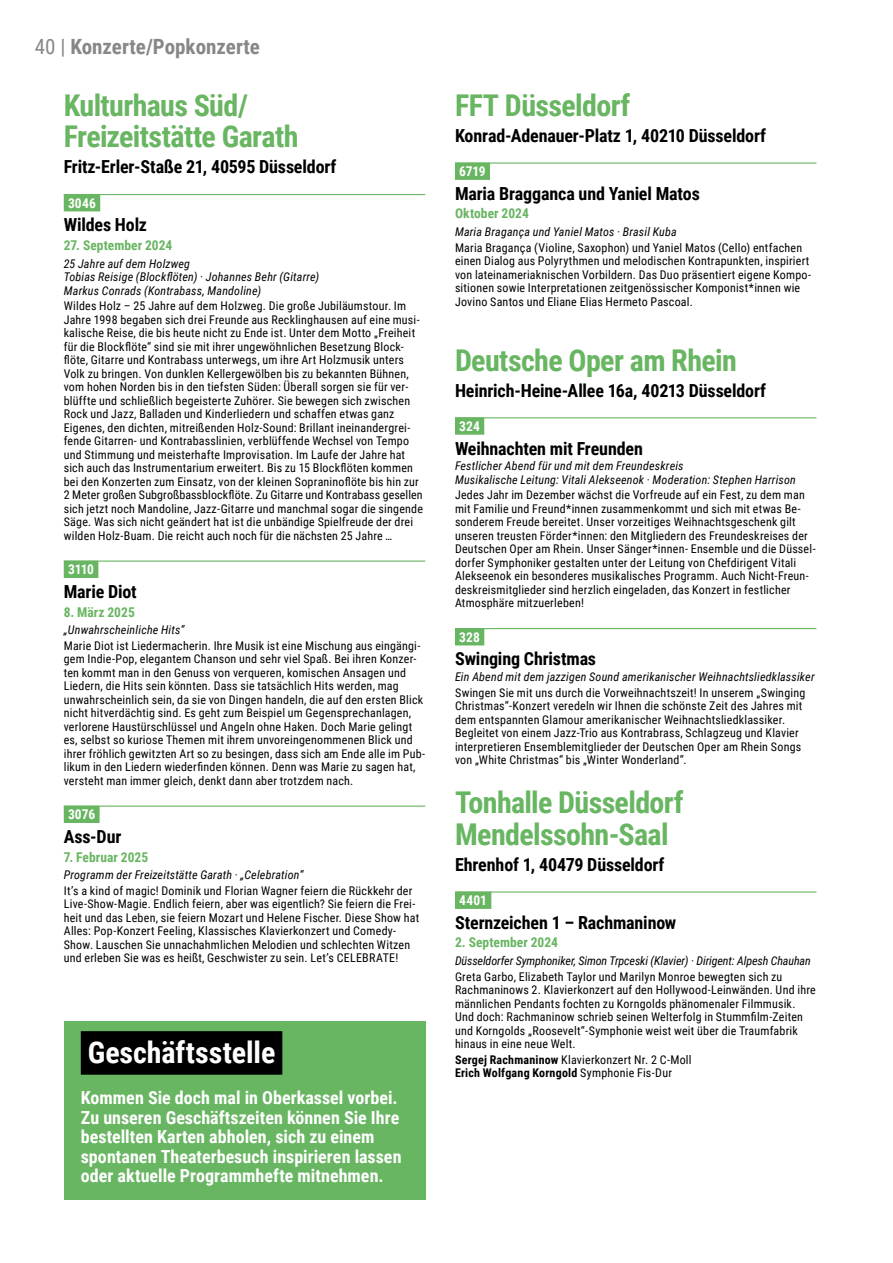
<style>
.page{position:relative;width:893px;height:1263px;background:#fff}
.page>*{position:absolute;margin:0;border:0;box-sizing:border-box;transform-origin:0 0}
.t1{font:700 30px/31.5px "Roboto Condensed";letter-spacing:-.02em;color:#68b562}
.t2{font:700 30px "Roboto Condensed";color:#fff}
.t3{font:700 21px "Roboto Condensed";color:#878787}
.t4{font:700 18px "Roboto Condensed";letter-spacing:-.01em;color:#000}
.t5{font:700 18px/19.5px "Roboto Condensed";color:#fff}
.t6{font:700 13.5px "Roboto Condensed";letter-spacing:.005em;color:#68b562}
.t7{font:700 13.5px "Roboto Condensed";letter-spacing:.005em;color:#fff}
.t8{font:12px/13.5px "Roboto Condensed";letter-spacing:.015em;color:#000}
.t9{font:italic 12px/13.5px "Roboto Condensed";letter-spacing:.015em;color:#000}
.t10{font:italic 12px "Roboto Condensed";letter-spacing:-.01em;color:#000}
.s1{font-weight:400}
.s2{font-weight:700}
</style>
<div class="page">
<div style="left:64px;top:194px;width:36px;height:17px;background:#68b562"></div>
<hr style="left:64px;top:194px;width:361px;height:1px;background:#68b562">
<div style="left:64px;top:561px;width:34px;height:17px;background:#68b562"></div>
<hr style="left:64px;top:560px;width:361px;height:2px;background:#68b562">
<div style="left:64px;top:806px;width:36px;height:17px;background:#68b562"></div>
<hr style="left:64px;top:805px;width:361px;height:2px;background:#68b562">
<div style="left:455px;top:163px;width:35px;height:17px;background:#68b562"></div>
<hr style="left:455px;top:162px;width:361px;height:2px;background:#68b562">
<div style="left:455px;top:417px;width:29px;height:18px;background:#68b562"></div>
<hr style="left:455px;top:417px;width:361px;height:1px;background:#68b562">
<div style="left:455px;top:628px;width:29px;height:17px;background:#68b562"></div>
<hr style="left:455px;top:628px;width:361px;height:1px;background:#68b562">
<div style="left:455px;top:892px;width:36px;height:17px;background:#68b562"></div>
<hr style="left:455px;top:891px;width:361px;height:1px;background:#68b562">
<div style="left:64px;top:1021px;width:361px;height:178px;background:#68b562"></div>
<div style="left:81px;top:1031px;width:201px;height:44px;background:#000"></div>
<h2 class="t3" style="left:35px;top:32px;width:227px"><span class="s1">40 |</span> Konzerte/Popkonzerte</h2>
<h1 class="t1" style="left:64px;top:88px;width:236px">Kulturhaus Süd/<br>Freizeitstätte Garath</h1>
<h3 class="t4" style="left:64px;top:154px;width:274px">Fritz-Erler-Staße 21, 40595 Düsseldorf</h3>
<p class="t7" style="left:68px;top:193px;width:29px">3046</p>
<h3 class="t4" style="left:64px;top:212px;width:85px">Wildes Holz</h3>
<p class="t6" style="left:64px;top:236px;width:110px">27. September 2024</p>
<p class="t9" style="left:64px;top:256px;width:257px">25 Jahre auf dem Holzweg<br>Tobias Reisige (Blockflöten) · Johannes Behr (Gitarre)<br>Markus Conrads (Kontrabass, Mandoline)</p>
<p class="t8" style="left:64px;top:299px;width:361px">Wildes Holz – 25 Jahre auf dem Holzweg. Die große Jubiläumstour. Im Jahre 1998 begaben sich drei Freunde aus Recklinghausen auf eine musi&shy;kalische Reise, die bis heute nicht zu Ende ist. Unter dem Motto „Freiheit für die Blockflöte“ sind sie mit ihrer ungewöhnlichen Besetzung Block&shy;flöte, Gitarre und Kontrabass unterwegs, um ihre Art Holzmusik unters Volk zu bringen. Von dunklen Kellergewölben bis zu bekannten Bühnen, vom hohen Norden bis in den tiefsten Süden: Überall sorgen sie für ver&shy;blüffte und schließlich begeisterte Zuhörer. Sie bewegen sich zwischen Rock und Jazz, Balladen und Kinderliedern und schaffen etwas ganz Eigenes, den dichten, mitreißenden Holz-Sound: Brillant ineinandergrei&shy;fende Gitarren- und Kontrabasslinien, verblüffende Wechsel von Tempo und Stimmung und meisterhafte Improvisation. Im Laufe der Jahre hat sich auch das Instrumentarium erweitert. Bis zu 15 Blockflöten kommen bei den Konzerten zum Einsatz, von der kleinen Sopraninoflöte bis hin zur 2 Meter großen Subgroßbassblockflöte. Zu Gitarre und Kontrabass gesellen sich jetzt noch Mandoline, Jazz-Gitarre und manchmal sogar die singende Säge. Was sich nicht geändert hat ist die unbändige Spielfreude der drei wilden Holz-Buam. Die reicht auch noch für die nächsten 25 Jahre …</p>
<p class="t7" style="left:68px;top:560px;width:28px">3110</p>
<h3 class="t4" style="left:64px;top:579px;width:74px">Marie Diot</h3>
<p class="t6" style="left:64px;top:602px;width:73px">8. März 2025</p>
<p class="t9" style="left:64px;top:623px;width:122px">„Unwahrscheinliche Hits“</p>
<p class="t8" style="left:64px;top:638px;width:363px">Marie Diot ist Liedermacherin. Ihre Musik ist eine Mischung aus eingängi&shy;gem Indie-Pop, elegantem Chanson und sehr viel Spaß. Bei ihren Konzer&shy;ten kommt man in den Genuss von verqueren, komischen Ansagen und Liedern, die Hits sein könnten. Dass sie tatsächlich Hits werden, mag unwahrscheinlich sein, da sie von Dingen handeln, die auf den ersten Blick nicht hitverdächtig sind. Es geht zum Beispiel um Gegensprechanlagen, verlorene Haustürschlüssel und Angeln ohne Haken. Doch Marie gelingt es, selbst so kuriose Themen mit ihrem unvoreingenommenen Blick und ihrer fröhlich gewitzten Art so zu besingen, dass sich am Ende alle im Pub&shy;likum in den Liedern wiederfinden können. Denn was Marie zu sagen hat, versteht man immer gleich, denkt dann aber trotzdem nach.</p>
<p class="t7" style="left:68px;top:805px;width:29px">3076</p>
<h3 class="t4" style="left:64px;top:824px;width:59px">Ass-Dur</h3>
<p class="t6" style="left:64px;top:847px;width:86px">7. Februar 2025</p>
<p class="t9" style="left:64px;top:868px;width:241px">Programm der Freizeitstätte Garath · „Celebration“</p>
<p class="t8" style="left:64px;top:883px;width:357px">It’s a kind of magic! Dominik und Florian Wagner feiern die Rückkehr der Live-Show-Magie. Endlich feiern, aber was eigentlich? Sie feiern die Frei&shy;heit und das Leben, sie feiern Mozart und Helene Fischer. Diese Show hat Alles: Pop-Konzert Feeling, Klassisches Klavierkonzert und Comedy-Show. Lauschen Sie unnachahmlichen Melodien und schlechten Witzen und erleben Sie was es heißt, Geschwister zu sein. Let’s CELEBRATE!</p>
<h1 class="t2" style="left:88px;top:1032px;width:189px">Geschäftsstelle</h1>
<h3 class="t5" style="left:81px;top:1087px;width:322px">Kommen Sie doch mal in Oberkassel vorbei.<br>Zu unseren Geschäftszeiten können Sie Ihre bestellten Karten abholen, sich zu einem spontanen Theaterbesuch inspirieren lassen oder aktuelle Programmhefte mitnehmen.</h3>
<h1 class="t1" style="left:455px;top:88px;width:177px">FFT Düsseldorf</h1>
<h3 class="t4" style="left:455px;top:123px;width:312px">Konrad-Adenauer-Platz 1, 40210 Düsseldorf</h3>
<p class="t7" style="left:459px;top:162px;width:28px">6719</p>
<h3 class="t4" style="left:455px;top:181px;width:246px">Maria Bragganca und Yaniel Matos</h3>
<p class="t6" style="left:455px;top:204px;width:75px">Oktober 2024</p>
<p class="t9" style="left:455px;top:225px;width:223px">Maria Bragança und Yaniel Matos · Brasil Kuba</p>
<p class="t8" style="left:455px;top:240px;width:358px">Maria Bragança (Violine, Saxophon) und Yaniel Matos (Cello) entfachen einen Dialog aus Polyrythmen und melodischen Kontrapunkten, inspiriert von lateinameriaknischen Vorbildern. Das Duo präsentiert eigene Kompo&shy;sitionen sowie Interpretationen zeitgenössischer Komponist*innen wie Jovino Santos und Eliane Elias Hermeto Pascoal.</p>
<h1 class="t1" style="left:455px;top:343px;width:283px">Deutsche Oper am Rhein</h1>
<h3 class="t4" style="left:455px;top:378px;width:313px">Heinrich-Heine-Allee 16a, 40213 Düsseldorf</h3>
<p class="t7" style="left:459px;top:417px;width:22px">324</p>
<h3 class="t4" style="left:455px;top:436px;width:189px">Weihnachten mit Freunden</h3>
<p class="t9" style="left:455px;top:459px;width:342px">Festlicher Abend für und mit dem Freundeskreis<br>Musikalische Leitung: Vitali Alekseenok · Moderation: Stephen Harrison</p>
<p class="t8" style="left:455px;top:488px;width:362px">Jedes Jahr im Dezember wächst die Vorfreude auf ein Fest, zu dem man mit Familie und Freund*innen zusammenkommt und sich mit etwas Be&shy;sonderem Freude bereitet. Unser vorzeitiges Weihnachtsgeschenk gilt unseren treusten Förder*innen: den Mitgliedern des Freundeskreises der Deutschen Oper am Rhein. Unser Sänger*innen- Ensemble und die Düssel&shy;dorfer Symphoniker gestalten unter der Leitung von Chefdirigent Vitali Alekseenok ein besonderes musikalisches Programm. Auch Nicht-Freun&shy;deskreismitglieder sind herzlich eingeladen, das Konzert in festlicher Atmosphäre mitzuerleben!</p>
<p class="t7" style="left:459px;top:627px;width:22px">328</p>
<h3 class="t4" style="left:455px;top:646px;width:143px">Swinging Christmas</h3>
<p class="t9" style="left:455px;top:670px;width:361px">Ein Abend mit dem jazzigen Sound amerikanischer Weihnachtsliedklassiker</p>
<p class="t8" style="left:455px;top:685px;width:352px">Swingen Sie mit uns durch die Vorweihnachtszeit! In unserem „Swinging Christmas“-Konzert veredeln wir Ihnen die schönste Zeit des Jahres mit dem entspannten Glamour amerikanischer Weihnachtsliedklassiker.<br>Begleitet von einem Jazz-Trio aus Kontrabrass, Schlagzeug und Klavier interpretieren Ensemblemitglieder der Deutschen Oper am Rhein Songs von „White Christmas“ bis „Winter Wonderland“.</p>
<h1 class="t1" style="left:455px;top:786px;width:230px">Tonhalle Düsseldorf<br>Mendelssohn-Saal</h1>
<h3 class="t4" style="left:455px;top:852px;width:211px">Ehrenhof 1, 40479 Düsseldorf</h3>
<p class="t7" style="left:459px;top:891px;width:29px">4401</p>
<h3 class="t4" style="left:455px;top:910px;width:223px">Sternzeichen 1 – Rachmaninow</h3>
<p class="t6" style="left:455px;top:933px;width:105px">2. September 2024</p>
<p class="t10" style="left:455px;top:952px;width:357px">Düsseldorfer Symphoniker, Simon Trpceski (Klavier) · Dirigent: Alpesh Chauhan</p>
<p class="t8" style="left:455px;top:969px;width:362px">Greta Garbo, Elizabeth Taylor und Marilyn Monroe bewegten sich zu Rachmaninows 2. Klavierkonzert auf den Hollywood-Leinwänden. Und ihre männlichen Pendants fochten zu Korngolds phänomenaler Filmmusik.<br>Und doch: Rachmaninow schrieb seinen Welterfolg in Stummfilm-Zeiten und Korngolds „Roosevelt“-Symphonie weist weit über die Traumfabrik hinaus in eine neue Welt.</p>
<p class="t8" style="left:455px;top:1052px;width:238px"><span class="s2">Sergej Rachmaninow</span> Klavierkonzert Nr. 2 C-Moll<br><span class="s2">Erich Wolfgang Korngold</span> Symphonie Fis-Dur</p>
</div>
